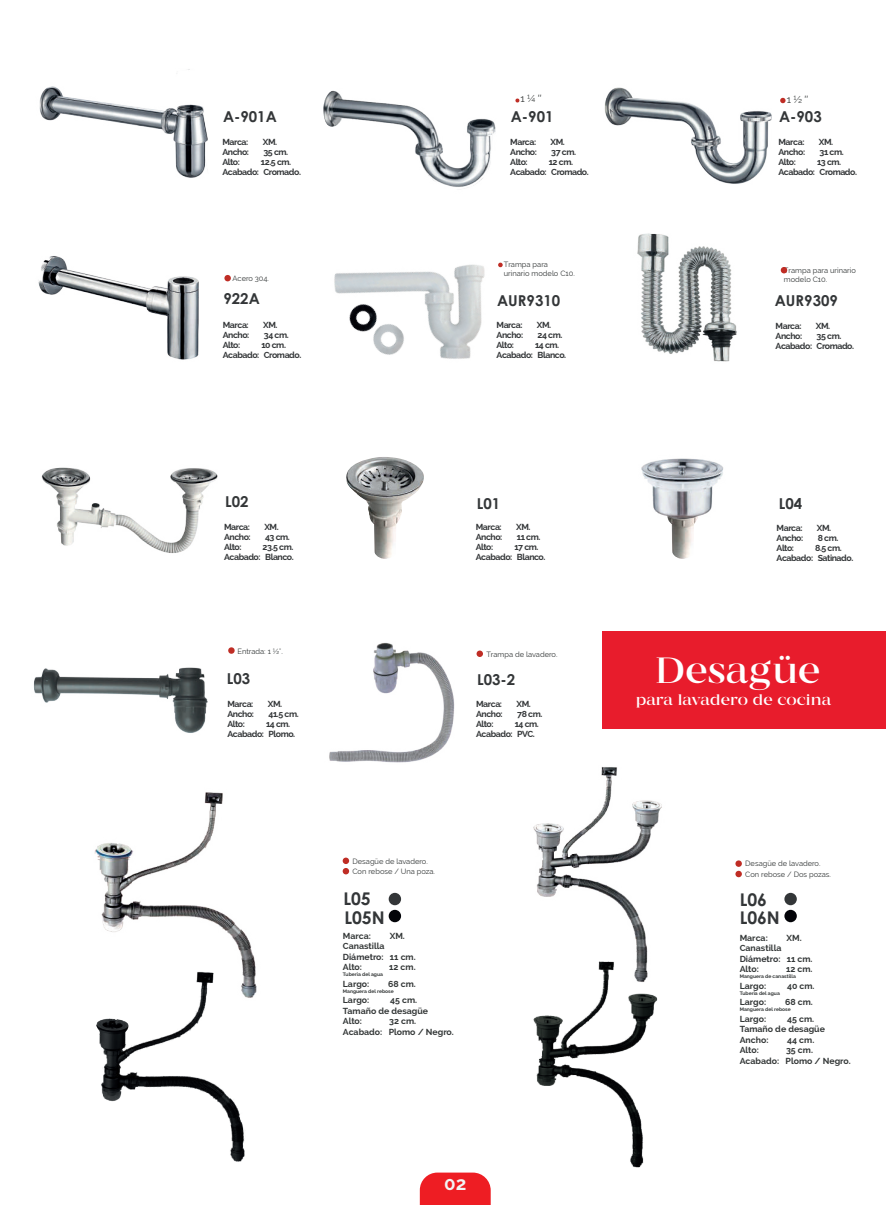
<style>
.page{position:relative;width:886px;height:1205px;background:#fff}
.page>*{position:absolute;margin:0;border:0;box-sizing:border-box;transform-origin:0 0}
.t1{font:300 36.38px "MADE Coachella";color:#fff}
.t2{font:700 18.75px "Raleway";color:#f2f3f4}
.t3{font:700 17.5px "Century Gothic";color:#333638}
.t4{font:300 15.25px "MADE Coachella";color:#fff}
.t5{font:700 15px "Century Gothic";color:#333638}
.t6{font:10px "Raleway";color:#333737}
.t7{font:700 8.75px/10px "Raleway";letter-spacing:-.05em;color:#333638}
.t8{font:700 8.75px/10.5px "Raleway";color:#333737}
.t9{font:7.5px/10.4px "Raleway";color:#333737}
.t10{font:700 5px "Raleway";color:#333737}
.s1{font-family:"Century Gothic"}
.s2{color:#333638}
</style>
<div class="page">
<img style="left:533px;top:767px;width:129px;height:163px">
<img style="left:671px;top:530px;width:22px;height:29px">
<img style="left:39px;top:69px;width:169px;height:101px">
<img style="left:604px;top:87px;width:182px;height:97px">
<img style="left:323px;top:90px;width:197px;height:97px">
<img style="left:38px;top:170px;width:191px;height:190px">
<img style="left:334px;top:264px;width:151px;height:95px">
<img style="left:34px;top:667px;width:174px;height:66px">
<img style="left:41px;top:467px;width:177px;height:86px">
<svg style="left:228px;top:647px;width:7px;height:7px"></svg>
<img style="left:346px;top:457px;width:78px;height:102px">
<img style="left:641px;top:458px;width:83px;height:72px">
<img style="left:94px;top:792px;width:161px;height:171px">
<svg style="left:343px;top:857px;width:6px;height:17px"></svg>
<svg style="left:735px;top:860px;width:7px;height:17px"></svg>
<div style="left:389px;top:893px;width:12px;height:12px;background:#333638;border-radius:6px"></div>
<div style="left:389px;top:910px;width:12px;height:12px;background:#030408;border-radius:6px"></div>
<div style="left:784px;top:893px;width:13px;height:12px;background:#333638;border-radius:6px"></div>
<div style="left:784px;top:910px;width:13px;height:12px;background:#030408;border-radius:6px"></div>
<img style="left:533px;top:930px;width:125px;height:238px">
<img style="left:96px;top:963px;width:161px;height:199px">
<svg style="left:498px;top:263px;width:5px;height:4px"></svg>
<svg style="left:780px;top:98px;width:5px;height:5px"></svg>
<svg style="left:515px;top:99px;width:4px;height:3px"></svg>
<svg style="left:224px;top:275px;width:7px;height:6px"></svg>
<img style="left:637px;top:233px;width:100px;height:129px">
<svg style="left:781px;top:267px;width:6px;height:6px"></svg>
<svg style="left:476px;top:650px;width:7px;height:7px"></svg>
<img style="left:329px;top:642px;width:126px;height:121px">
<div style="left:602px;top:631px;width:284px;height:97px;background:#e81c2c"></div>
<svg style="left:420px;top:1172px;width:71px;height:33px;background:#ef2e34"></svg>
<p class="t6" style="left:520px;top:93px;width:22px">1 ¼ <span class="s1">″</span></p>
<p class="t6" style="left:787px;top:94px;width:23px">1 ½ <span class="s1">″</span></p>
<h3 class="t5" style="left:223px;top:105px;width:55px">A-901A</h3>
<h3 class="t5" style="left:511px;top:106px;width:44px">A-901</h3>
<h3 class="t5" style="left:779px;top:106px;width:44px">A-903</h3>
<p class="t7" style="left:222px;top:137px;width:27px">Marca:</p>
<p class="t7" style="left:263px;top:137px;width:16px">XM.</p>
<p class="t7" style="left:222px;top:147px;width:28px">Ancho:</p>
<p class="t7" style="left:263px;top:147px;width:26px">35 cm.</p>
<p class="t7" style="left:222px;top:157px;width:19px">Alto:</p>
<p class="t7" style="left:222px;top:157px;width:80px;text-indent:39px">12.5 cm.<br>Acabado: Cromado.</p>
<p class="t7" style="left:510px;top:137px;width:27px">Marca:</p>
<p class="t7" style="left:551px;top:137px;width:16px">XM.</p>
<p class="t7" style="left:510px;top:147px;width:28px">Ancho:</p>
<p class="t7" style="left:551px;top:147px;width:26px">37 cm.</p>
<p class="t7" style="left:510px;top:157px;width:19px">Alto:</p>
<p class="t7" style="left:510px;top:157px;width:80px;text-indent:39px">12 cm.<br>Acabado: Cromado.</p>
<p class="t7" style="left:778px;top:137px;width:27px">Marca:</p>
<p class="t7" style="left:819px;top:137px;width:16px">XM.</p>
<p class="t7" style="left:778px;top:147px;width:28px">Ancho:</p>
<p class="t7" style="left:819px;top:147px;width:26px">31 cm.</p>
<p class="t7" style="left:778px;top:157px;width:19px">Alto:</p>
<p class="t7" style="left:778px;top:157px;width:80px;text-indent:39px">13 cm.<br>Acabado: Cromado.</p>
<p class="t9" style="left:232px;top:273px;width:38px">Acero 304.</p>
<p class="t9" style="left:504px;top:260px;width:72px;line-height:9px">Trampa para urinario modelo C10.</p>
<p class="t9" style="left:784px;top:266px;width:73px;line-height:9px">Trampa para urinario modelo C10.</p>
<h3 class="t5" style="left:223px;top:287px;width:38px">922A</h3>
<h3 class="t5" style="left:497px;top:289px;width:64px">AUR9310</h3>
<h3 class="t5" style="left:775px;top:289px;width:65px">AUR9309</h3>
<p class="t7" style="left:223px;top:320px;width:27px">Marca:</p>
<p class="t7" style="left:263px;top:320px;width:16px">XM.</p>
<p class="t7" style="left:223px;top:330px;width:28px">Ancho:</p>
<p class="t7" style="left:264px;top:330px;width:26px">34 cm.</p>
<p class="t7" style="left:223px;top:340px;width:19px">Alto:</p>
<p class="t7" style="left:223px;top:340px;width:80px;text-indent:39px">10 cm.<br>Acabado: Cromado.</p>
<p class="t7" style="left:496px;top:320px;width:27px">Marca:</p>
<p class="t7" style="left:537px;top:320px;width:16px">XM.</p>
<p class="t7" style="left:496px;top:330px;width:28px">Ancho:</p>
<p class="t7" style="left:538px;top:330px;width:26px">24 cm.</p>
<p class="t7" style="left:496px;top:340px;width:19px">Alto:</p>
<p class="t7" style="left:496px;top:340px;width:71px;text-indent:39px">14 cm.<br>Acabado: Blanco.</p>
<p class="t7" style="left:775px;top:321px;width:27px">Marca:</p>
<p class="t7" style="left:816px;top:321px;width:16px">XM.</p>
<p class="t7" style="left:775px;top:331px;width:28px">Ancho:</p>
<p class="t7" style="left:775px;top:331px;width:80px;text-indent:41px">35 cm.<br>Acabado: Cromado.</p>
<h3 class="t5" style="left:225px;top:490px;width:25px">L02</h3>
<h3 class="t5" style="left:477px;top:492px;width:25px">L01</h3>
<h3 class="t5" style="left:779px;top:492px;width:25px">L04</h3>
<p class="t7" style="left:224px;top:522px;width:27px">Marca:</p>
<p class="t7" style="left:264px;top:522px;width:16px">XM.</p>
<p class="t7" style="left:224px;top:532px;width:28px">Ancho:</p>
<p class="t7" style="left:265px;top:532px;width:26px">43 cm.</p>
<p class="t7" style="left:224px;top:542px;width:19px">Alto:</p>
<p class="t7" style="left:224px;top:542px;width:71px;text-align:right">23.5 cm.<br>Acabado: Blanco.</p>
<p class="t7" style="left:476px;top:522px;width:27px">Marca:</p>
<p class="t7" style="left:516px;top:522px;width:16px">XM.</p>
<p class="t7" style="left:476px;top:532px;width:28px">Ancho:</p>
<p class="t7" style="left:517px;top:532px;width:25px">11 cm.</p>
<p class="t7" style="left:476px;top:542px;width:19px">Alto:</p>
<p class="t7" style="left:476px;top:542px;width:71px;text-indent:39px">17 cm.<br>Acabado: Blanco.</p>
<p class="t7" style="left:776px;top:523px;width:27px">Marca:</p>
<p class="t7" style="left:817px;top:523px;width:16px">XM.</p>
<p class="t7" style="left:776px;top:533px;width:28px">Ancho:</p>
<p class="t7" style="left:818px;top:533px;width:22px">8 cm.</p>
<p class="t7" style="left:776px;top:543px;width:19px">Alto:</p>
<p class="t7" style="left:776px;top:543px;width:78px;text-indent:39px">8.5 cm.<br>Acabado: Satinado.</p>
<p class="t9" style="left:237px;top:646px;width:47px">Entrada: 1 ½".</p>
<h3 class="t5" style="left:227px;top:667px;width:25px">L03</h3>
<p class="t7" style="left:227px;top:698px;width:27px">Marca:</p>
<p class="t7" style="left:268px;top:698px;width:16px">XM.</p>
<p class="t7" style="left:227px;top:708px;width:28px">Ancho:</p>
<p class="t7" style="left:269px;top:708px;width:32px">41.5 cm.</p>
<p class="t7" style="left:227px;top:718px;width:19px">Alto:</p>
<p class="t7" style="left:227px;top:718px;width:69px;text-indent:39px">14 cm.<br>Acabado: Plomo.</p>
<p class="t9" style="left:486px;top:649px;width:73px">Trampa de lavadero.</p>
<h3 class="t5" style="left:477px;top:668px;width:40px">L03-2</h3>
<p class="t7" style="left:476px;top:699px;width:27px">Marca:</p>
<p class="t7" style="left:516px;top:699px;width:16px">XM.</p>
<p class="t7" style="left:476px;top:709px;width:28px">Ancho:</p>
<p class="t7" style="left:517px;top:709px;width:27px">78 cm.</p>
<p class="t7" style="left:476px;top:719px;width:19px">Alto:</p>
<p class="t7" style="left:476px;top:719px;width:64px;text-indent:39px">14 cm.<br>Acabado: PVC.</p>
<h1 class="t1" style="left:655px;top:649px;width:167px">Desagüe</h1>
<h3 class="t4" style="left:636px;top:691px;width:197px">para lavadero de cocina</h3>
<p class="t9" style="left:352px;top:856px;width:84px">Desagüe de lavadero.<br>Con rebose / Una poza.</p>
<p class="t9" style="left:745px;top:858px;width:87px">Desagüe de lavadero.<br>Con rebose / Dos pozas.</p>
<h3 class="t3" style="left:343px;top:885px;width:29px">L05</h3>
<h3 class="t3" style="left:740px;top:886px;width:29px">L06</h3>
<h3 class="t3" style="left:344px;top:904px;width:42px">L05N</h3>
<h3 class="t3" style="left:740px;top:905px;width:42px">L06N</h3>
<p class="t8" style="left:343px;top:930px;width:30px">Marca:</p>
<p class="t8" style="left:390px;top:930px;width:17px">XM.</p>
<p class="t8" style="left:343px;top:941px;width:74px">Canastilla<br><span class="s2">Diámetro</span>: 11 cm.<br>Alto:</p>
<p class="t8" style="left:389px;top:962px;width:28px">12 cm.</p>
<p class="t10" style="left:343px;top:971px;width:42px">Tuberia del agua</p>
<p class="t8" style="left:343px;top:978px;width:28px">Largo:</p>
<p class="t8" style="left:388px;top:978px;width:29px">68 cm.</p>
<p class="t10" style="left:343px;top:988px;width:53px">Manguera del rebose</p>
<p class="t8" style="left:343px;top:995px;width:28px">Largo:</p>
<p class="t8" style="left:343px;top:995px;width:87px;text-indent:47px">45 cm.<br>Tamaño de desagüe<br>Alto:</p>
<p class="t8" style="left:343px;top:1016px;width:113px;text-indent:46px">32 cm.<br>Acabado: Plomo / Negro.</p>
<p class="t8" style="left:740px;top:932px;width:30px">Marca:</p>
<p class="t8" style="left:786px;top:932px;width:17px">XM.</p>
<p class="t8" style="left:740px;top:943px;width:74px">Canastilla<br><span class="s2">Diámetro</span>: 11 cm.<br>Alto:</p>
<p class="t8" style="left:786px;top:964px;width:28px">12 cm.</p>
<p class="t10" style="left:740px;top:973px;width:58px">Manguera de canastilla</p>
<p class="t8" style="left:740px;top:980px;width:28px">Largo:</p>
<p class="t8" style="left:787px;top:980px;width:29px">40 cm.</p>
<p class="t10" style="left:740px;top:990px;width:42px">Tuberia del agua</p>
<p class="t8" style="left:740px;top:997px;width:28px">Largo:</p>
<p class="t8" style="left:785px;top:997px;width:29px">68 cm.</p>
<p class="t10" style="left:740px;top:1006px;width:53px">Manguera del rebose</p>
<p class="t8" style="left:740px;top:1013px;width:28px">Largo:</p>
<p class="t8" style="left:740px;top:1013px;width:87px;text-indent:47px">45 cm.<br>Tamaño de desagüe<br>Ancho:</p>
<p class="t8" style="left:787px;top:1034px;width:29px">44 cm.</p>
<p class="t8" style="left:740px;top:1045px;width:21px">Alto:</p>
<p class="t8" style="left:740px;top:1045px;width:113px;text-indent:46px">35 cm.<br>Acabado: Plomo / Negro.</p>
<h2 class="t2" style="left:444px;top:1172px;width:24px">02</h2>
</div>
